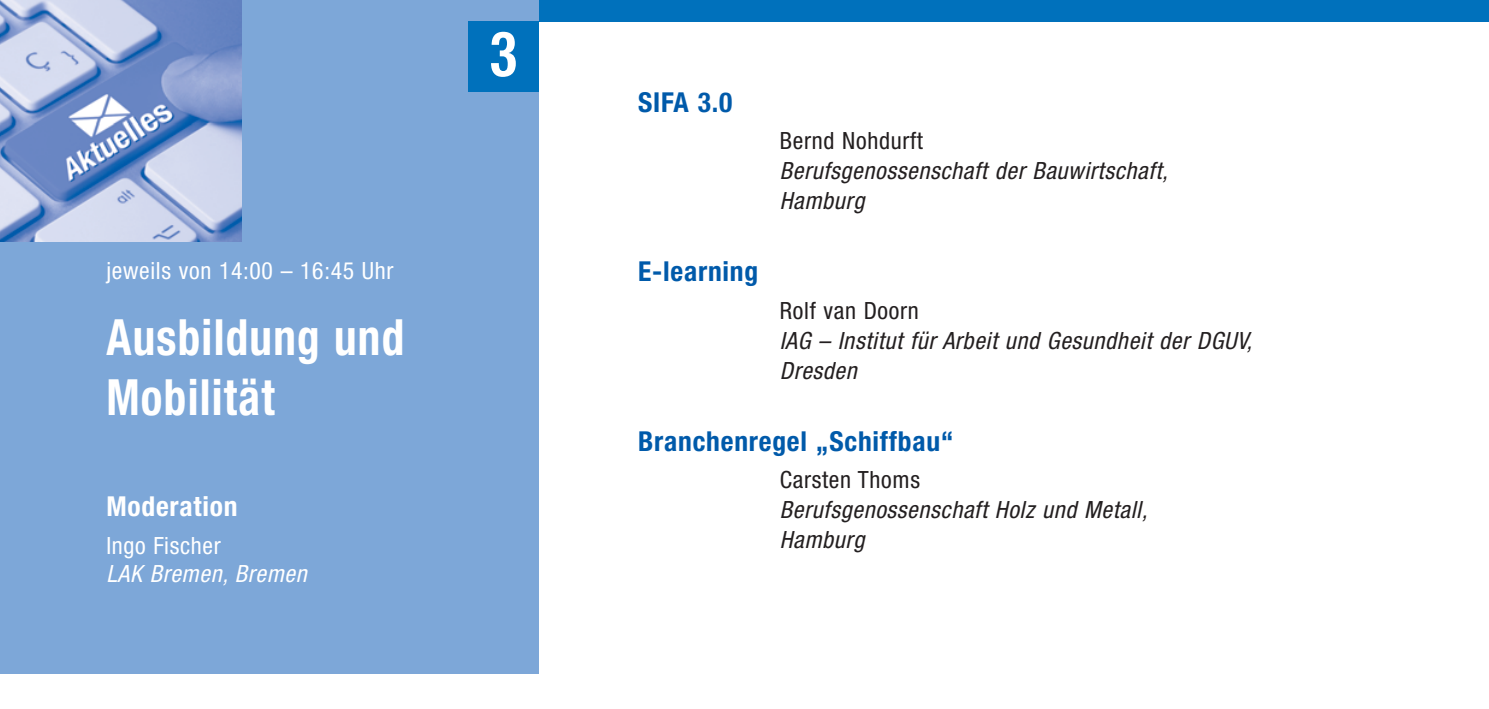
<style>
.page{position:relative;width:1489px;height:709px;background:#fff}
.page>*{position:absolute;margin:0;border:0;box-sizing:border-box;transform-origin:0 0}
.t1{font:700 condensed 62.5px "Helvetica Neue";color:#fff;scale:.9 1}
.t2{font:700 condensed 50px/60px "Helvetica Neue";letter-spacing:.03em;color:#fff;scale:.9 1}
.t3{font:700 condensed 27.5px "Helvetica Neue";letter-spacing:.03em;color:#005aaa}
.t4{font:700 condensed 27.5px "Helvetica Neue";letter-spacing:.03em;color:#fff}
.t5{font:italic condensed 23.75px/30px "Helvetica Neue";letter-spacing:.03em;color:#231f20}
.t6{font:condensed 23.75px "Helvetica Neue";letter-spacing:.03em;color:#231f20}
.t7{font:condensed 23.75px "Helvetica Neue";letter-spacing:.03em;color:#fff}
.t8{font:italic condensed 23.75px "Helvetica Neue";color:#fff}
</style>
<div class="page">
<div style="left:539px;top:0;width:949px;height:21px;background:#0071bc"></div>
<div style="left:0;top:0;width:539px;height:673px;background:#7da7d8"></div>
<img style="left:0;top:0;width:241px;height:241px">
<div style="left:468px;top:21px;width:71px;height:71px;background:#0071bc"></div>
<p class="t7" style="left:106px;top:262px;width:289px">jeweils von 14:00 – 16:45 Uhr</p>
<h2 class="t2" style="left:106px;top:311px;width:332px">Ausbildung und<br>Mobilität</h2>
<p class="t4" style="left:106px;top:496px;width:133px">Moderation</p>
<p class="t7" style="left:106px;top:537px;width:116px">Ingo Fischer</p>
<p class="t8" style="left:106px;top:564px;width:206px">LAK Bremen, Bremen</p>
<h1 class="t1" style="left:490px;top:31px;width:32px">3</h1>
<p class="t3" style="left:638px;top:92px;width:96px">SIFA 3.0</p>
<p class="t3" style="left:638px;top:262px;width:122px">E-learning</p>
<p class="t6" style="left:780px;top:132px;width:145px">Bernd Nohdurft</p>
<p class="t5" style="left:779px;top:157px;width:394px">Berufsgenossenschaft der Bauwirtschaft,<br>Hamburg</p>
<p class="t6" style="left:780px;top:301px;width:140px">Rolf van Doorn</p>
<p class="t5" style="left:779px;top:327px;width:478px">IAG – Institut für Arbeit und Gesundheit der DGUV,<br>Dresden</p>
<p class="t3" style="left:638px;top:431px;width:317px">Branchenregel „Schiffbau“</p>
<p class="t6" style="left:779px;top:471px;width:142px">Carsten Thoms</p>
<p class="t5" style="left:779px;top:497px;width:374px">Berufsgenossenschaft Holz und Metall,<br>Hamburg</p>
</div>
